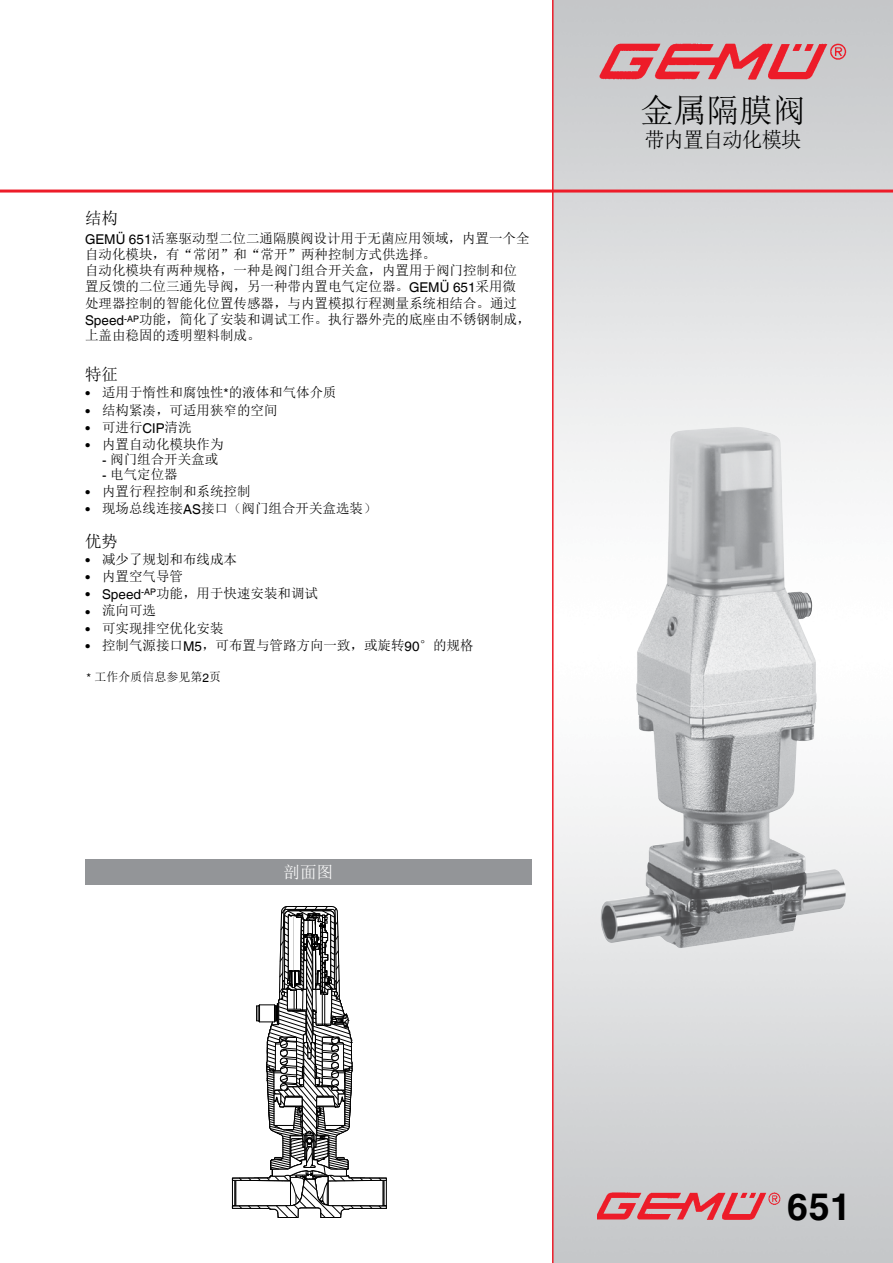
<style>
.page{position:relative;width:893px;height:1263px;background:#fff}
.page>*{position:absolute;margin:0;border:0;box-sizing:border-box;transform-origin:0 0}
.t1{font:700 37.5px "Helvetica World";color:#000}
.t2{font:33px "Sim Sun";color:#000}
.t3{font:21px "Sim Sun";letter-spacing:-.03em;color:#000;scale:.96 1}
.t4{font:16.5px "Sim Sun";color:#000}
.t5{font:16.5px "Sim Sun";color:#fff}
.t6{font:13.5px/16.2px "Sim Sun";color:#000}
.t7{font:12px "Sim Sun";color:#000}
.s1{font-family:"Helvetica World"}
</style>
<div class="page">
<hr style="left:0;top:190px;width:893px;height:3px;background:#ed1c29">
<hr style="left:552px;top:0;width:2px;height:1263px;background:#ed1c29">
<img style="left:594px;top:37px;width:260px;height:54px">
<img style="left:597px;top:1193px;width:187px;height:34px">
<img style="left:600px;top:427px;width:247px;height:521px">
<svg style="left:232px;top:884px;width:155px;height:334px"></svg>
<div style="left:85px;top:859px;width:446px;height:25px;background:#939598"></div>
<p class="t4" style="left:85px;top:210px;width:34px">结构</p>
<p class="t6" style="left:85px;top:230px;width:447px"><span class="s1">GEMÜ 651</span>活塞驱动型二位二通隔膜阀设计用于无菌应用领域，内置一个全自动化模块，有“常闭”和“常开”两种控制方式供选择。<br>自动化模块有两种规格，一种是阀门组合开关盒，内置用于阀门控制和位置反馈的二位三通先导阀，另一种带内置电气定位器。<span class="s1">GEMÜ 651</span>采用微处理器控制的智能化位置传感器，与内置模拟行程测量系统相结合。通过<span class="s1">Speed</span><sup>-AP</sup>功能，简化了安装和调试工作。执行器外壳的底座由不锈钢制成，上盖由稳固的透明塑料制成。</p>
<p class="t4" style="left:85px;top:366px;width:34px">特征</p>
<p class="t6" style="left:85px;top:384px;width:253px"><span class="s1">•</span> 适用于惰性和腐蚀性<span class="s1">*</span>的液体和气体介质</p>
<p class="t6" style="left:85px;top:402px;width:194px"><span class="s1">•</span> 结构紧凑，可适用狭窄的空间</p>
<p class="t6" style="left:85px;top:419px;width:108px"><span class="s1">•</span> 可进行<span class="s1">CIP</span>清洗</p>
<p class="t6" style="left:85px;top:436px;width:140px"><span class="s1">•</span> 内置自动化模块作为</p>
<p class="t6" style="left:102px;top:451px;width:118px"><span class="s1">-</span> 阀门组合开关盒或</p>
<p class="t6" style="left:102px;top:466px;width:77px"><span class="s1">-</span> 电气定位器</p>
<p class="t6" style="left:85px;top:483px;width:167px"><span class="s1">•</span> 内置行程控制和系统控制</p>
<p class="t6" style="left:85px;top:500px;width:293px"><span class="s1">•</span> 现场总线连接<span class="s1">AS</span>接口（阀门组合开关盒选装）</p>
<p class="t4" style="left:85px;top:533px;width:34px">优势</p>
<p class="t6" style="left:85px;top:551px;width:154px"><span class="s1">•</span> 减少了规划和布线成本</p>
<p class="t6" style="left:85px;top:568px;width:100px"><span class="s1">•</span> 内置空气导管</p>
<p class="t6" style="left:85px;top:585px;width:235px"><span class="s1">• Speed</span><sup>-AP</sup>功能，用于快速安装和调试</p>
<p class="t6" style="left:85px;top:602px;width:73px"><span class="s1">•</span> 流向可选</p>
<p class="t6" style="left:85px;top:620px;width:140px"><span class="s1">•</span> 可实现排空优化安装</p>
<p class="t6" style="left:85px;top:637px;width:390px"><span class="s1">•</span> 控制气源接口<span class="s1">M5</span>，可布置与管路方向一致，或旋转<span class="s1">90</span>°的规格</p>
<p class="t7" style="left:87px;top:671px;width:136px"><span class="s1">*</span> 工作介质信息参见第<span class="s1">2</span>页</p>
<p class="t5" style="left:284px;top:863px;width:51px">剖面图</p>
<h2 class="t2" style="left:640px;top:94px;width:166px">金属隔膜阀</h2>
<h3 class="t3" style="left:644px;top:129px;width:165px">带内置自动化模块</h3>
<h1 class="t1" style="left:787px;top:1185px;width:66px">651</h1>
</div>
